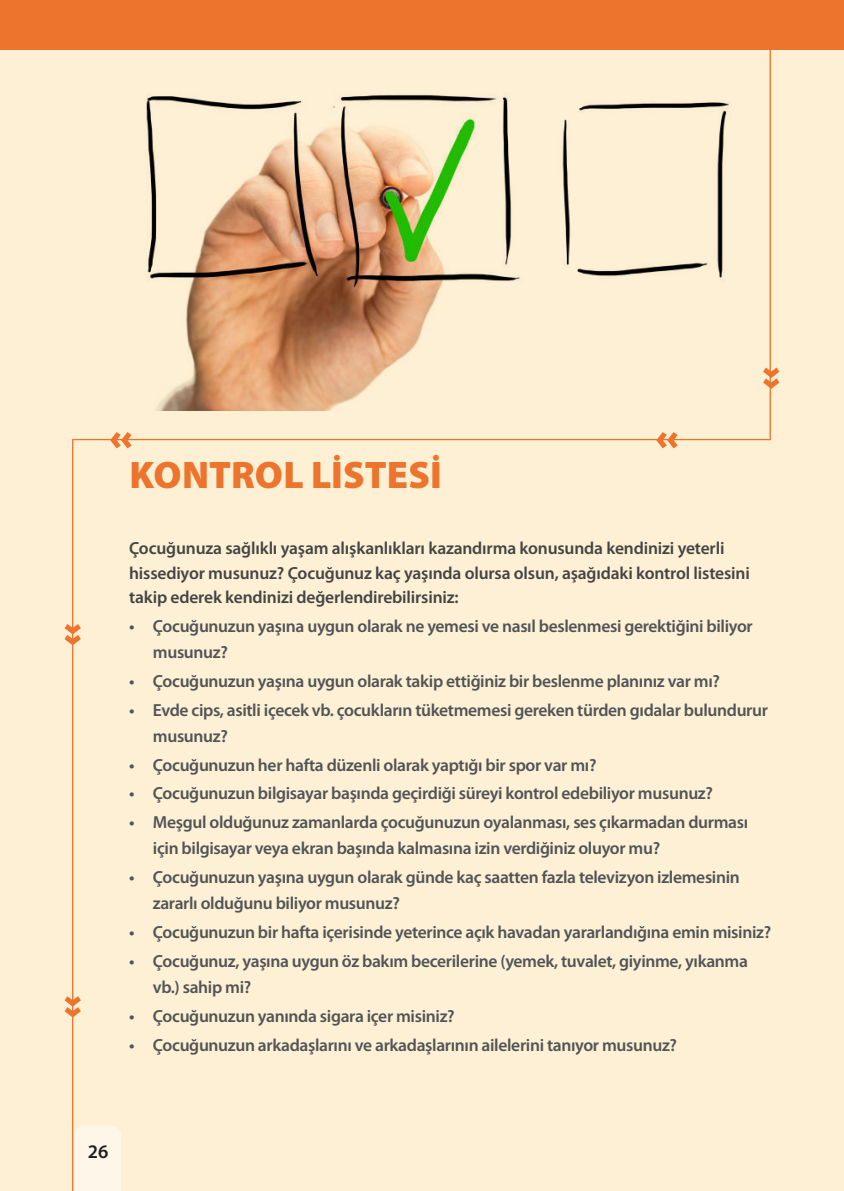
<style>
.page{position:relative;width:844px;height:1191px;background:#fff}
.page>*{position:absolute;margin:0;border:0;box-sizing:border-box;transform-origin:0 0}
.t1{font:900 38.5px "Myriad Pro";color:#ed742c}
.t2{font:600 19.25px "Myriad Pro";color:#231f20}
.t3{font:600 17.5px/26.2px "Myriad Pro";letter-spacing:-.02em;color:#505457}
.t4{font:600 17.5px/24.5px "Myriad Pro";letter-spacing:-.01em;color:#434445}
</style>
<div class="page">
<div style="left:0;top:0;width:843px;height:1191px;background:#fef0d4"></div>
<div style="left:0;top:0;width:843px;height:50px;background:#ed742c"></div>
<div style="left:74px;top:1126px;width:47px;height:65px;background:#fef7e9"></div>
<img style="left:146px;top:95px;width:583px;height:315px">
<hr style="left:72px;top:439px;width:1px;height:752px;background:#ed742c">
<hr style="left:769px;top:0;width:1px;height:439px;background:#ed742c">
<hr style="left:73px;top:439px;width:697px;height:1px;background:#ed742c">
<svg style="left:64px;top:624px;width:17px;height:21px"></svg>
<svg style="left:64px;top:996px;width:17px;height:21px"></svg>
<svg style="left:110px;top:432px;width:21px;height:16px"></svg>
<svg style="left:656px;top:432px;width:21px;height:16px"></svg>
<svg style="left:763px;top:367px;width:16px;height:22px"></svg>
<h1 class="t1" style="left:129px;top:454px;width:314px">KONTROL LİSTESİ</h1>
<p class="t4" style="left:129px;top:536px;width:622px">Çocuğunuza sağlıklı yaşam alışkanlıkları kazandırma konusunda kendinizi yeterli hissediyor musunuz? Çocuğunuz kaç yaşında olursa olsun, aşağıdaki kontrol listesini takip ederek kendinizi değerlendirebilirsiniz:</p>
<p class="t3" style="left:153px;top:613px;width:601px;text-indent:-24px">• Çocuğunuzun yaşına uygun olarak ne yemesi ve nasıl beslenmesi gerektiğini biliyor musunuz?</p>
<p class="t3" style="left:129px;top:668px;width:592px">• Çocuğunuzun yaşına uygun olarak takip ettiğiniz bir beslenme planınız var mı?</p>
<p class="t3" style="left:153px;top:697px;width:616px;text-indent:-24px">• Evde cips, asitli içecek vb. çocukların tüketmemesi gereken türden gıdalar bulundurur musunuz?</p>
<p class="t3" style="left:129px;top:752px;width:469px">• Çocuğunuzun her hafta düzenli olarak yaptığı bir spor var mı?</p>
<p class="t3" style="left:129px;top:780px;width:585px">• Çocuğunuzun bilgisayar başında geçirdiği süreyi kontrol edebiliyor musunuz?</p>
<p class="t3" style="left:153px;top:809px;width:596px;text-indent:-24px">• Meşgul olduğunuz zamanlarda çocuğunuzun oyalanması, ses çıkarmadan durması için bilgisayar veya ekran başında kalmasına izin verdiğiniz oluyor mu?</p>
<p class="t3" style="left:153px;top:864px;width:588px;text-indent:-24px">• Çocuğunuzun yaşına uygun olarak günde kaç saatten fazla televizyon izlemesinin zararlı olduğunu biliyor musunuz?</p>
<p class="t3" style="left:129px;top:919px;width:643px">• Çocuğunuzun bir hafta içerisinde yeterince açık havadan yararlandığına emin misiniz?</p>
<p class="t3" style="left:153px;top:948px;width:596px;text-indent:-24px">• Çocuğunuz, yaşına uygun öz bakım becerilerine (yemek, tuvalet, giyinme, yıkanma vb.) sahip mi?</p>
<p class="t3" style="left:129px;top:1003px;width:327px">• Çocuğunuzun yanında sigara içer misiniz?</p>
<p class="t3" style="left:129px;top:1032px;width:549px">• Çocuğunuzun arkadaşlarını ve arkadaşlarının ailelerini tanıyor musunuz?</p>
<p class="t2" style="left:88px;top:1141px;width:22px">26</p>
</div>
